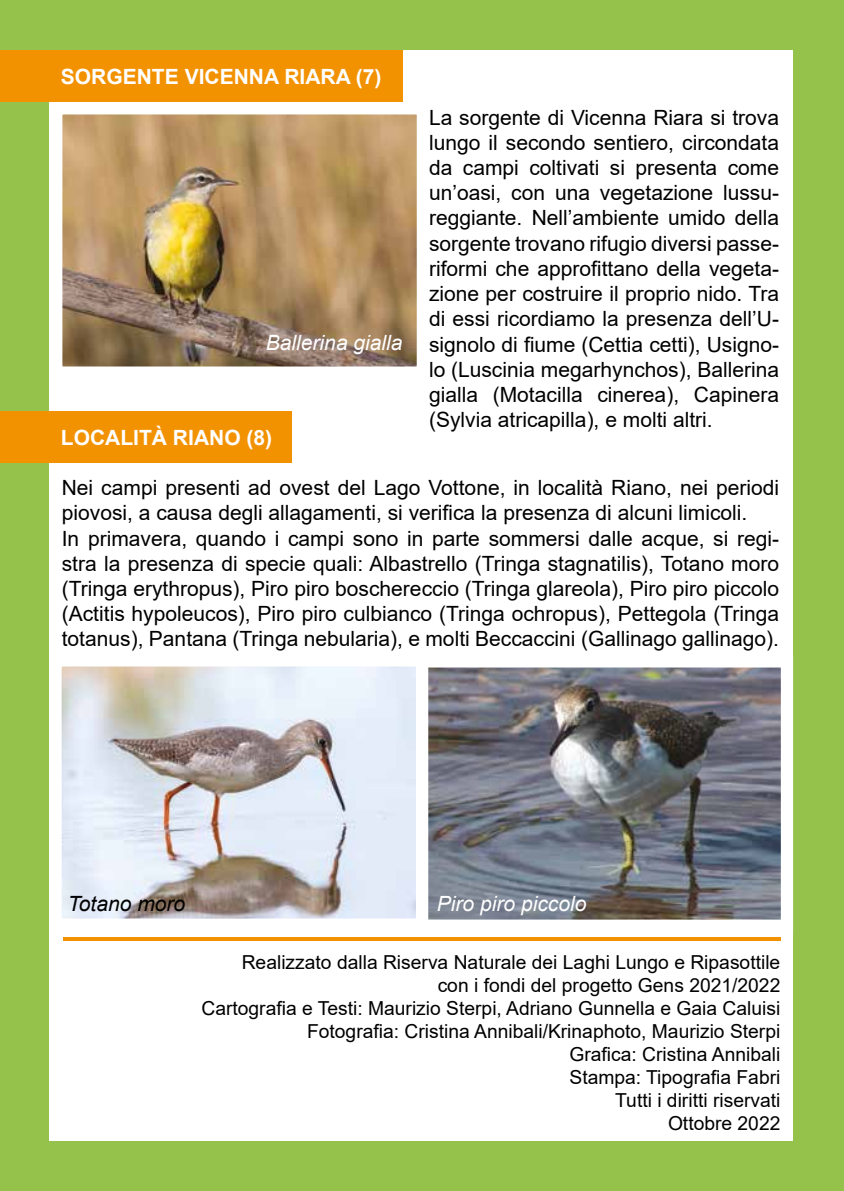
<style>
.page{position:relative;width:844px;height:1191px;background:#fff}
.page>*{position:absolute;margin:0;border:0;box-sizing:border-box;transform-origin:0 0}
.t1{font:21px/25.2px "Arial";color:#000;text-align:justify}
.t2{font:700 21px "Arial";color:#fff}
.t3{font:italic 21px "Arial";color:#fff}
.t4{font:italic 21px "Arial";color:#000}
.t5{font:19.25px/23.1px "Arial";color:#000;text-align:right}
</style>
<div class="page">
<div style="left:0;top:0;width:843px;height:1191px;background:#94c24a"></div>
<div style="left:49px;top:50px;width:743px;height:1090px;background:#fff"></div>
<div style="left:0;top:50px;width:402px;height:52px;background:#f39200"></div>
<div style="left:0;top:411px;width:291px;height:52px;background:#f39200"></div>
<img style="left:63px;top:115px;width:353px;height:251px">
<img style="left:428px;top:668px;width:351px;height:250px">
<div style="left:414px;top:655px;width:378px;height:276px;border:12px solid #fff"></div>
<img style="left:62px;top:667px;width:353px;height:250px">
<hr style="left:63px;top:937px;width:717px;height:4px;background:#f39200">
<p class="t2" style="left:61px;top:62px;width:322px">SORGENTE VICENNA RIARA (7)</p>
<p class="t3" style="left:266px;top:329px;width:138px">Ballerina gialla</p>
<p class="t2" style="left:61px;top:423px;width:213px">LOCALITÀ RIANO (8)</p>
<p class="t1" style="left:429px;top:104px;width:351px">La sorgente di Vicenna Riara si trova lungo il secondo sentiero, circondata da campi coltivati si presenta come un’oasi, con una vegetazione lussu&shy;reggiante. Nell’ambiente umido della sorgente trovano rifugio diversi passe&shy;riformi che approfittano della vegeta&shy;zione per costruire il proprio nido. Tra di essi ricordiamo la presenza dell’U&shy;signolo di fiume (Cettia cetti), Usigno&shy;lo (Luscinia megarhynchos), Ballerina gialla (Motacilla cinerea), Capinera (Sylvia atricapilla), e molti altri.</p>
<p class="t1" style="left:62px;top:475px;width:718px;text-align:left">Nei campi presenti ad ovest del Lago Vottone, in località Riano, nei periodi piovosi, a causa degli allagamenti, si verifica la presenza di alcuni limicoli.<br>In primavera, quando i campi sono in parte sommersi dalle acque, si regi&shy;stra la presenza di specie quali: Albastrello (Tringa stagnatilis), Totano moro (Tringa erythropus), Piro piro boschereccio (Tringa glareola), Piro piro piccolo (Actitis hypoleucos), Piro piro culbianco (Tringa ochropus), Pettegola (Tringa totanus), Pantana (Tringa nebularia), e molti Beccaccini (Gallinago gallinago).</p>
<p class="t4" style="left:68px;top:890px;width:119px">Totano moro</p>
<p class="t3" style="left:437px;top:890px;width:151px">Piro piro piccolo</p>
<p class="t5" style="left:201px;top:950px;width:580px">Realizzato dalla Riserva Naturale dei Laghi Lungo e Ripasottile<br>con i fondi del progetto Gens 2021/2022<br>Cartografia e Testi: Maurizio Sterpi, Adriano Gunnella e Gaia Caluisi Fotografia: Cristina Annibali/Krinaphoto, Maurizio Sterpi<br>Grafica: Cristina Annibali<br>Stampa: Tipografia Fabri<br>Tutti i diritti riservati<br>Ottobre 2022</p>
</div>
